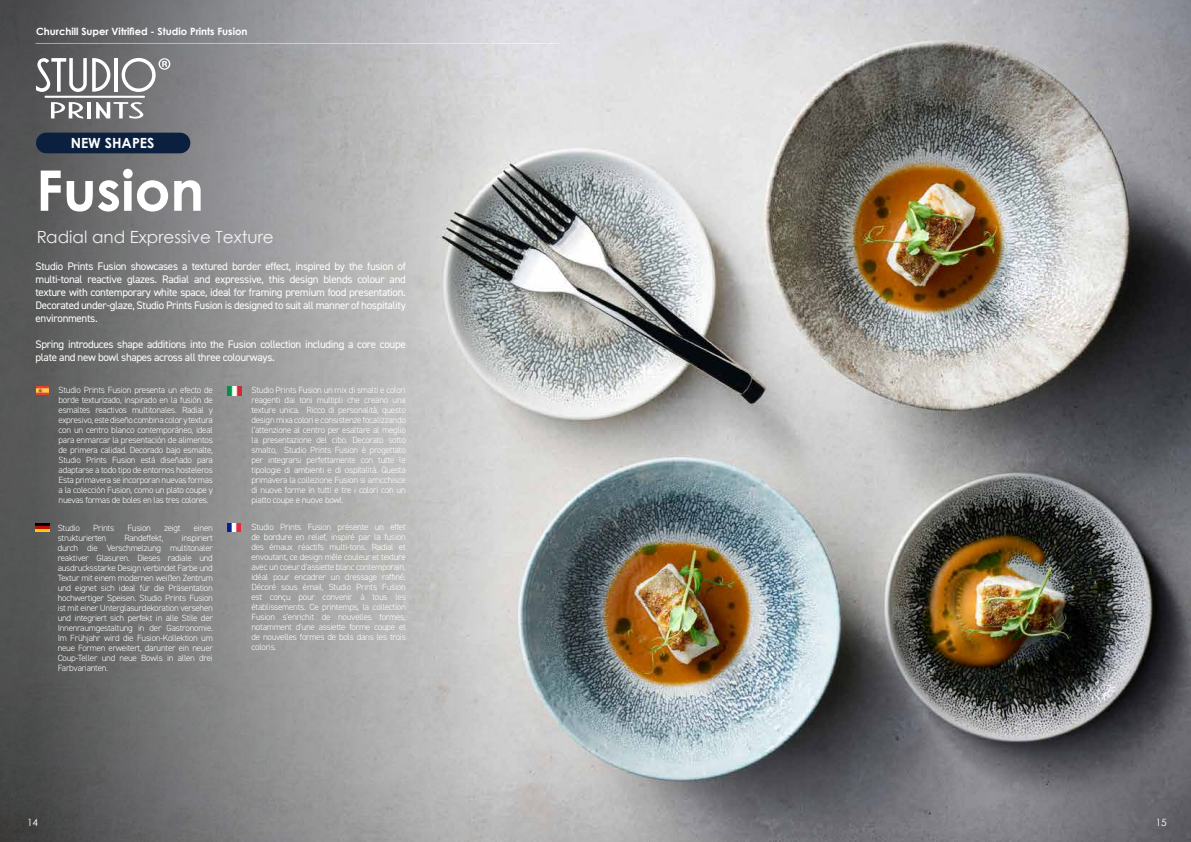
<style>
.page{position:relative;width:1191px;height:842px;background:#fff}
.page>*{position:absolute;margin:0;border:0;box-sizing:border-box;transform-origin:0 0}
.t1{font:700 56px "Century Gothic";color:#fff}
.t2{font:16.8px "Century Gothic";color:#fff}
.t3{font:700 14px "Century Gothic";color:#fff}
.t4{font:11px/13px "DIN2014";letter-spacing:-.03em;color:#fff;text-align:justify}
.t5{font:700 10px "Century Gothic";color:#fff}
.t6{font:10px "Century Gothic";color:#fff}
.t7{font:300 9px/10px "DIN2014";letter-spacing:-.03em;color:#fff;text-align:justify}
</style>
<div class="page">
<img style="left:557px;top:0;width:634px;height:842px">
<svg style="left:0;top:0;width:557px;height:842px;background:#959696"></svg>
<hr style="left:36px;top:43px;width:523px;height:1px;background:#fff">
<svg style="left:36px;top:58px;width:74px;height:34px"></svg>
<hr style="left:114px;top:58px;width:4px;height:34px;background:#fff">
<svg style="left:122px;top:58px;width:48px;height:34px"></svg>
<svg style="left:51px;top:102px;width:32px;height:17px"></svg>
<hr style="left:87px;top:102px;width:4px;height:16px;background:#fff">
<svg style="left:96px;top:102px;width:47px;height:17px"></svg>
<hr style="left:45px;top:96px;width:100px;height:2px;background:#fff">
<svg style="left:36px;top:386px;width:13px;height:9px"></svg>
<img style="left:228px;top:386px;width:14px;height:9px">
<svg style="left:228px;top:523px;width:12px;height:9px"></svg>
<img style="left:35px;top:523px;width:14px;height:9px">
<div style="left:36px;top:133px;width:154px;height:20px;background:#0b1f3e;border-radius:10px"></div>
<p class="t5" style="left:36px;top:24px;width:213px">Churchill Super Vitrified - Studio Prints Fusion</p>
<h3 class="t3" style="left:71px;top:133px;width:85px">NEW SHAPES</h3>
<h1 class="t1" style="left:36px;top:148px;width:170px">Fusion</h1>
<h2 class="t2" style="left:36px;top:225px;width:239px">Radial and Expressive Texture</h2>
<p class="t4" style="left:36px;top:260px;width:372px">Studio Prints Fusion showcases a textured border effect, inspired by the fusion of multi-tonal reactive glazes. Radial and expressive, this design blends colour and texture with contemporary white space, ideal for framing premium food presentation.<br>Decorated under-glaze, Studio Prints Fusion is designed to suit all manner of hospitality environments.</p>
<p class="t4" style="left:36px;top:338px;width:372px">Spring introduces shape additions into the Fusion collection including a core coupe plate and new bowl shapes across all three colourways.</p>
<p class="t7" style="left:59px;top:385px;width:156px">Studio Prints Fusion presenta un efecto de borde texturizado, inspirado en la fusión de esmaltes reactivos multitonales. Radial y expresivo, este diseño combina color y textura con un centro blanco contemporáneo, ideal para enmarcar la presentación de alimentos de primera calidad. Decorado bajo esmalte, Studio Prints Fusion está diseñado para adaptarse a todo tipo de entornos hosteleros Esta primavera se incorporan nuevas formas a la colección Fusion, como un plato coupe y nuevas formas de boles en las tres colores.</p>
<p class="t7" style="left:251px;top:385px;width:156px">Studio Prints Fusion un mix di smalti e colori reagenti dai toni multipli che creano una texture unica. Ricco di personalità, questo design mixa colori e consistenze focalizzando l’attenzione al centro per esaltare al meglio la presentazione del cibo. Decorato sotto smalto, Studio Prints Fusion è progettato per integrarsi perfettamente con tutte le tipologie di ambienti e di ospitalità. Questa primavera la collezione Fusion si arricchisce di nuove forme in tutti e tre i colori con un piatto coupe e nuove bowl.</p>
<p class="t7" style="left:58px;top:532px;width:157px;text-indent:124px">inspiriert durch die Verschmelzung multitonaler reaktiver Glasuren. Dieses radiale und ausdrucksstarke Design verbindet Farbe und Textur mit einem modernen weißen Zentrum und eignet sich ideal für die Präsentation hochwertiger Speisen. Studio Prints Fusion ist mit einer Unterglasurdekoration versehen und integriert sich perfekt in alle Stile der Innenraumgestaltung in der Gastronomie.<br>Im Frühjahr wird die Fusion-Kollektion um neue Formen erweitert, darunter ein neuer Coup-Teller und neue Bowls in allen drei Farbvarianten.</p>
<p class="t7" style="left:251px;top:522px;width:156px">Studio Prints Fusion présente un effet de bordure en relief, inspiré par la fusion des émaux réactifs multi-tons. Radial et envoutant, ce design mêle couleur et texture avec un coeur d’assiette blanc contemporain, idéal pour encadrer un dressage raffiné.<br>Décoré sous émail, Studio Prints Fusion est conçu pour convenir à tous les établissements. Ce printemps, la collection Fusion s’enrichit de nouvelles formes, notamment d’une assiette forme coupe et de nouvelles formes de bols dans les trois coloris.</p>
<p class="t7" style="left:58px;top:522px;width:24px">Studio</p>
<p class="t7" style="left:93px;top:522px;width:23px">Prints</p>
<p class="t7" style="left:127px;top:522px;width:25px">Fusion</p>
<p class="t7" style="left:164px;top:522px;width:18px">zeigt</p>
<p class="t7" style="left:194px;top:522px;width:21px">einen</p>
<p class="t7" style="left:58px;top:532px;width:50px">strukturierten</p>
<p class="t7" style="left:124px;top:532px;width:41px">Randeffekt,</p>
<p class="t6" style="left:27px;top:816px;width:13px">14</p>
<p class="t6" style="left:1155px;top:816px;width:13px">15</p>
</div>
